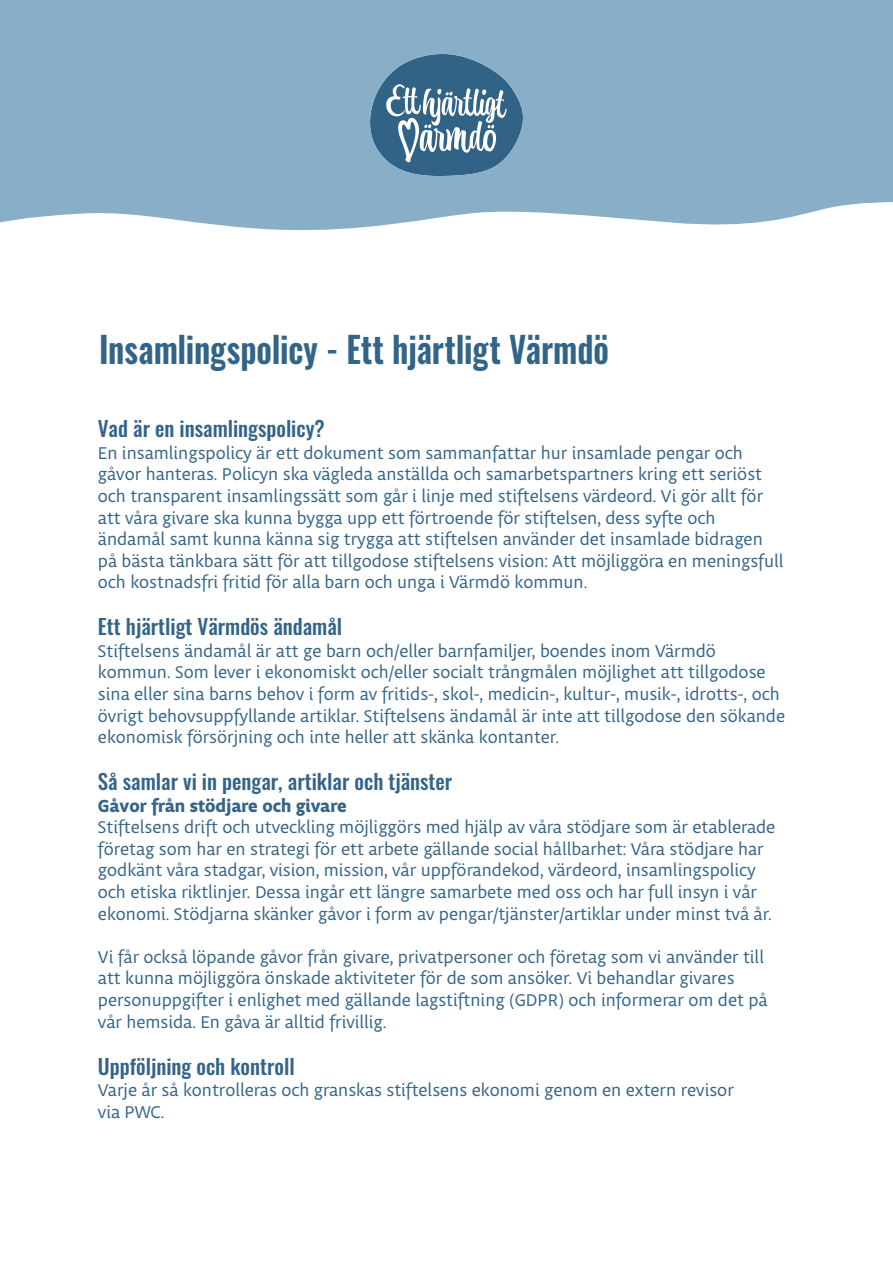
<style>
.page{position:relative;width:893px;height:1263px;background:#fff}
.page>*{position:absolute;margin:0;border:0;box-sizing:border-box;transform-origin:0 0}
.t1{font:600 36px "Oswald";letter-spacing:-.005em;color:#326487;scale:.91 1}
.t2{font:500 21px "Oswald";color:#346488}
.t3{font:18px/21.6px "Obliqua Sans";color:#346488}
.t4{font:700 18px "Obliqua Sans";color:#346488}
</style>
<div class="page">
<div style="left:0;top:0;width:893px;height:231px;background:#88afc7"></div>
<img style="left:370px;top:55px;width:153px;height:121px">
<h1 class="t1" style="left:99px;top:331px;width:562px">Insamlingspolicy - Ett hjärtligt Värmdö</h1>
<p class="t2" style="left:98px;top:418px;width:228px">Vad är en insamlingspolicy?</p>
<p class="t3" style="left:98px;top:443px;width:687px">En insamlingspolicy är ett dokument som sammanfattar hur insamlade pengar och gåvor hanteras. Policyn ska vägleda anställda och samarbetspartners kring ett seriöst och transparent insamlingssätt som går i linje med stiftelsens värdeord. Vi gör allt för att våra givare ska kunna bygga upp ett förtroende för stiftelsen, dess syfte och ändamål samt kunna känna sig trygga att stiftelsen använder det insamlade bidragen på bästa tänkbara sätt för att tillgodose stiftelsens vision: Att möjliggöra en meningsfull och kostnadsfri fritid för alla barn och unga i Värmdö kommun.</p>
<p class="t2" style="left:98px;top:616px;width:246px">Ett hjärtligt Värmdös ändamål</p>
<p class="t3" style="left:98px;top:641px;width:689px">Stiftelsens ändamål är att ge barn och/eller barnfamiljer, boendes inom Värmdö kommun. Som lever i ekonomiskt och/eller socialt trångmålen möjlighet att tillgodose sina eller sina barns behov i form av fritids-, skol-, medicin-, kultur-, musik-, idrotts-, och övrigt behovsuppfyllande artiklar. Stiftelsens ändamål är inte att tillgodose den sökande ekonomisk försörjning och inte heller att skänka kontanter.</p>
<p class="t2" style="left:98px;top:770px;width:356px">Så samlar vi in pengar, artiklar och tjänster</p>
<p class="t4" style="left:98px;top:795px;width:250px">Gåvor från stödjare och givare</p>
<p class="t3" style="left:98px;top:817px;width:679px">Stiftelsens drift och utveckling möjliggörs med hjälp av våra stödjare som är etablerade företag som har en strategi för ett arbete gällande social hållbarhet: Våra stödjare har godkänt våra stadgar, vision, mission, vår uppförandekod, värdeord, insamlingspolicy och etiska riktlinjer. Dessa ingår ett längre samarbete med oss och har full insyn i vår ekonomi. Stödjarna skänker gåvor i form av pengar/tjänster/artiklar under minst två år.</p>
<p class="t3" style="left:98px;top:947px;width:671px">Vi får också löpande gåvor från givare, privatpersoner och företag som vi använder till att kunna möjliggöra önskade aktiviteter för de som ansöker. Vi behandlar givares personuppgifter i enlighet med gällande lagstiftning (GDPR) och informerar om det på vår hemsida. En gåva är alltid frivillig.</p>
<p class="t2" style="left:98px;top:1055px;width:198px">Uppföljning och kontroll</p>
<p class="t3" style="left:98px;top:1080px;width:637px">Varje år så kontrolleras och granskas stiftelsens ekonomi genom en extern revisor via PWC.</p>
</div>
